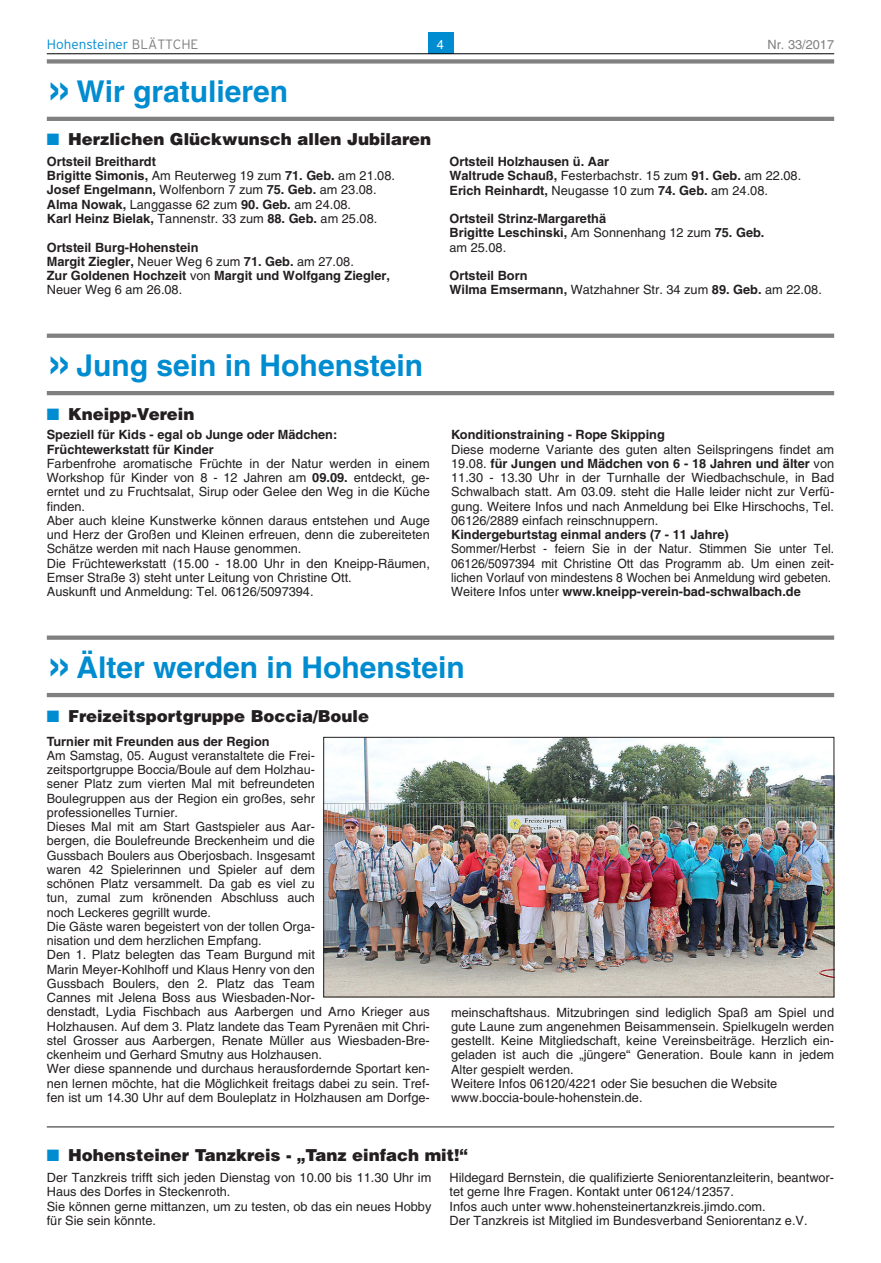
<style>
.page{position:relative;width:881px;height:1263px;background:#fff}
.page>*{position:absolute;margin:0;border:0;box-sizing:border-box;transform-origin:0 0}
.t1{font:700 30px "Helvetica LT";color:#008cd0}
.t2{font:900 16.5px "Helvetica LT";color:#231f20}
.t3{font:300 13.5px "Interstate";color:#008cd0}
.t4{font:12.75px/14.2px "Helvetica LT";color:#231f20}
.t5{font:700 12.75px/14.2px "Helvetica LT";color:#231f20}
.t6{font:12.75px/14.2px "Helvetica LT";color:#231f20;scale:.95 1}
.t7{font:12.75px "Helvetica LT";color:#808080}
.t8{font:12.75px "Helvetica LT";color:#fff}
.s1{color:#808080}
.s2{font-size:45px}
.s3{color:#008cd0}
.s4{font-weight:400}
.s5{font-weight:700}
</style>
<div class="page">
<div style="left:427px;top:32px;width:26px;height:22px;background:#008cd0"></div>
<hr style="left:47px;top:54px;width:786px;height:1px;background:#000">
<div style="left:47px;top:59px;width:786px;height:5px;background:#808080"></div>
<hr style="left:47px;top:117px;width:786px;height:4px;background:#808080">
<svg style="left:47px;top:334px;width:786px;height:4px;background:#848484"></svg>
<hr style="left:47px;top:391px;width:786px;height:4px;background:#808080">
<div style="left:47px;top:635px;width:786px;height:5px;background:#808080"></div>
<hr style="left:47px;top:693px;width:786px;height:4px;background:#808080">
<img style="left:325px;top:739px;width:506px;height:256px">
<div style="left:323px;top:737px;width:510px;height:260px;border:1px solid #231f20"></div>
<hr style="left:47px;top:1126px;width:786px;height:1px;background:#231f20">
<p class="t3" style="left:47px;top:36px;width:153px">Hohensteiner <span class="s1">BlättcHe</span></p>
<p class="t8" style="left:437px;top:37px;width:9px">4</p>
<p class="t7" style="left:767px;top:37px;width:68px">Nr. 33/2017</p>
<h1 class="t1" style="left:47px;top:80px;width:243px"><span class="s2">»</span> Wir gratulieren</h1>
<p class="t2" style="left:47px;top:133px;width:385px"><span class="s3">■</span> Herzlichen Glückwunsch allen Jubilaren</p>
<p class="t5" style="left:47px;top:156px;width:349px">ortsteil breithardt<br>brigitte Simonis, <span class="s4">Am Reuterweg 19 zum</span> 71. geb. <span class="s4">am 21.08.<br></span>Josef engelmann, <span class="s4">Wolfenborn 7 zum</span> 75. geb. <span class="s4">am 23.08. </span>alma nowak, <span class="s4">Langgasse 62 zum</span> 90. geb. <span class="s4">am 24.08.<br></span>karl Heinz bielak, <span class="s4">Tannenstr. 33 zum</span> 88. geb. <span class="s4">am 25.08.</span></p>
<p class="t5" style="left:47px;top:241px;width:344px">ortsteil burg-Hohenstein<br>margit Ziegler, <span class="s4">Neuer Weg 6 zum</span> 71. geb. <span class="s4">am 27.08.<br></span>Zur goldenen Hochzeit <span class="s4">von</span> margit und Wolfgang Ziegler, <span class="s4">Neuer Weg 6 am 26.08.</span></p>
<p class="t5" style="left:449px;top:156px;width:353px">ortsteil Holzhausen ü. aar<br>Waltrude Schauß, <span class="s4">Festerbachstr. 15 zum</span> 91. geb. <span class="s4">am 22.08. </span>erich reinhardt, <span class="s4">Neugasse 10 zum</span> 74. geb. <span class="s4">am 24.08.</span></p>
<p class="t5" style="left:449px;top:213px;width:316px">ortsteil Strinz-margarethä<br>brigitte leschinski, <span class="s4">Am Sonnenhang 12 zum</span> 75. geb. <span class="s4">am 25.08.</span></p>
<p class="t5" style="left:449px;top:270px;width:374px">ortsteil born<br>Wilma emsermann, <span class="s4">Watzhahner Str. 34 zum</span> 89. geb. <span class="s4">am 22.08.</span></p>
<h1 class="t1" style="left:47px;top:354px;width:377px"><span class="s2">»</span> Jung sein in Hohenstein</h1>
<p class="t2" style="left:47px;top:408px;width:149px"><span class="s3">■</span> Kneipp-Verein</p>
<p class="t5" style="left:47px;top:429px;width:292px">Speziell für kids - egal ob Junge oder mädchen:<br>Früchtewerkstatt für kinder</p>
<p class="t4" style="left:47px;top:456px;width:384px">Farbenfrohe aromatische Früchte in der Natur werden in einem Workshop für Kinder von 8 - 12 Jahren am <span class="s5">09.09.</span> entdeckt, ge&shy;erntet und zu Fruchtsalat, Sirup oder Gelee den Weg in die Küche finden.<br>Aber auch kleine Kunstwerke können daraus entstehen und Auge und Herz der Großen und Kleinen erfreuen, denn die zubereiteten Schätze werden mit nach Hause genommen.<br>Die Früchtewerkstatt (15.00 - 18.00 Uhr in den Kneipp-Räumen, Emser Straße 3) steht unter Leitung von Christine Ott.<br>Auskunft und Anmeldung: Tel. 06126/5097394.</p>
<p class="t5" style="left:451px;top:429px;width:215px">konditionstraining - rope Skipping</p>
<p class="t4" style="left:451px;top:442px;width:384px;text-align:justify">Diese moderne Variante des guten alten Seilspringens findet am 19.08. <span class="s5">für Jungen und mädchen von 6 - 18 Jahren und älter</span> von 11.30 - 13.30 Uhr in der Turnhalle der Wiedbachschule, in Bad Schwalbach statt. Am 03.09. steht die Halle leider nicht zur Verfü&shy;gung. Weitere Infos und nach Anmeldung bei Elke Hirschochs, Tel.<br>06126/2889 einfach reinschnuppern.</p>
<p class="t5" style="left:451px;top:529px;width:279px">kindergeburtstag einmal anders (7 - 11 Jahre)</p>
<p class="t6" style="left:451px;top:542px;width:404px">Sommer/Herbst - feiern Sie in der Natur. Stimmen Sie unter Tel.<br>06126/5097394 mit Christine Ott das Programm ab. Um einen zeit&shy;lichen Vorlauf von mindestens 8 Wochen bei Anmeldung wird gebeten.<br>Weitere Infos unter <span class="s5">www.kneipp-verein-bad-schwalbach.de</span></p>
<h1 class="t1" style="left:47px;top:656px;width:419px"><span class="s2">»</span> Älter werden in Hohenstein</h1>
<p class="t2" style="left:47px;top:709px;width:323px"><span class="s3">■</span> Freizeitsportgruppe Boccia/Boule</p>
<p class="t5" style="left:47px;top:735px;width:224px">turnier mit Freunden aus der region</p>
<p class="t4" style="left:47px;top:748px;width:384px">Am Samstag, 05. August veranstaltete die Frei-<br>zeitsportgruppe Boccia/Boule auf dem Holzhau-<br>sener Platz zum vierten Mal mit befreundeten<br>Boulegruppen aus der Region ein großes, sehr<br>professionelles Turnier.<br>Dieses Mal mit am Start Gastspieler aus Aar-<br>bergen, die Boulefreunde Breckenheim und die<br>Gussbach Boulers aus Oberjosbach. Insgesamt<br>waren 42 Spielerinnen und Spieler auf dem<br>schönen Platz versammelt. Da gab es viel zu<br>tun, zumal zum krönenden Abschluss auch<br>noch Leckeres gegrillt wurde.<br>Die Gäste waren begeistert von der tollen Orga-<br>nisation und dem herzlichen Empfang.<br>Den 1. Platz belegten das Team Burgund mit<br>Marin Meyer-Kohlhoff und Klaus Henry von den<br>Gussbach Boulers, den 2. Platz das Team<br>Cannes mit Jelena Boss aus Wiesbaden-Nor-<br>denstadt, Lydia Fischbach aus Aarbergen und Arno Krieger aus Holzhausen. Auf dem 3. Platz landete das Team Pyrenäen mit Chri&shy;stel Grosser aus Aarbergen, Renate Müller aus Wiesbaden-Bre&shy;ckenheim und Gerhard Smutny aus Holzhausen.<br>Wer diese spannende und durchaus herausfordernde Sportart ken&shy;nen lernen möchte, hat die Möglichkeit freitags dabei zu sein. Tref&shy;fen ist um 14.30 Uhr auf dem Bouleplatz in Holzhausen am Dorfge-</p>
<p class="t4" style="left:451px;top:1005px;width:384px">meinschaftshaus. Mitzubringen sind lediglich Spaß am Spiel und gute Laune zum angenehmen Beisammensein. Spielkugeln werden gestellt. Keine Mitgliedschaft, keine Vereinsbeiträge. Herzlich ein&shy;geladen ist auch die „jüngere“ Generation. Boule kann in jedem Alter gespielt werden.<br>Weitere Infos 06120/4221 oder Sie besuchen die Website www.boccia-boule-hohenstein.de.</p>
<p class="t2" style="left:47px;top:1149px;width:422px"><span class="s3">■</span> Hohensteiner Tanzkreis - „Tanz einfach mit!“</p>
<p class="t4" style="left:47px;top:1170px;width:386px">Der Tanzkreis trifft sich jeden Dienstag von 10.00 bis 11.30 Uhr im Haus des Dorfes in Steckenroth.<br>Sie können gerne mittanzen, um zu testen, ob das ein neues Hobby für Sie sein könnte.</p>
<p class="t4" style="left:449px;top:1170px;width:386px">Hildegard Bernstein, die qualifizierte Seniorentanzleiterin, beantwor&shy;tet gerne Ihre Fragen. Kontakt unter 06124/12357.<br>Infos auch unter www.hohensteinertanzkreis.jimdo.com.<br>Der Tanzkreis ist Mitglied im Bundesverband Seniorentanz e.V.</p>
</div>
